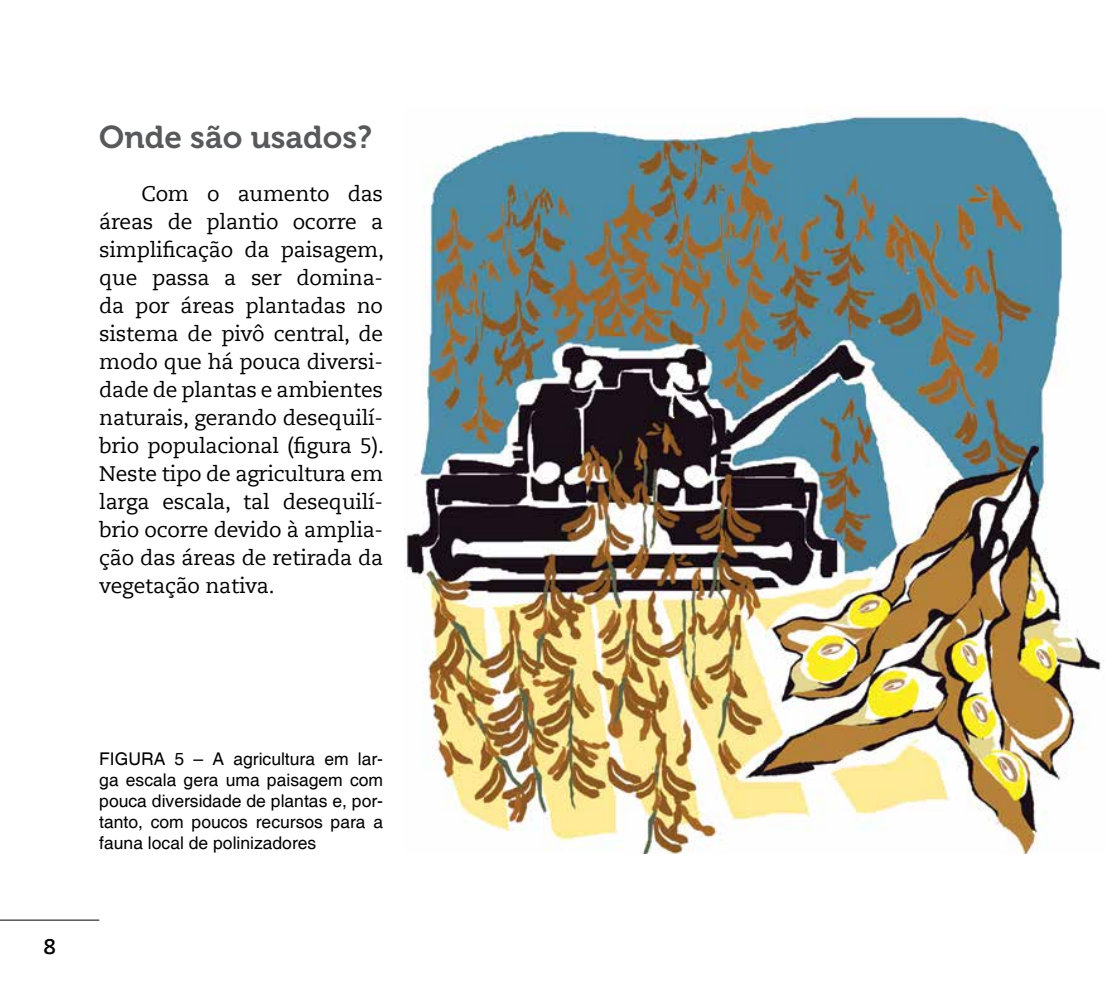
<style>
.page{position:relative;width:1117px;height:993px;background:#fff}
.page>*{position:absolute;margin:0;border:0;box-sizing:border-box;transform-origin:0 0}
.t1{font:31.5px "Museo 700";color:#58595b}
.t2{font:21px/28px "Caecilia LT Std";letter-spacing:-.01em;color:#000;text-align:justify}
.t3{font:700 21px "Caecilia LT Std";color:#000}
.t4{font:17.5px/21px "Helvetica";color:#000;text-align:justify}
</style>
<div class="page">
<hr style="left:0;top:919px;width:99px;height:1px;background:#000">
<img style="left:405px;top:114px;width:697px;height:739px">
<h1 class="t1" style="left:99px;top:119px;width:274px">Onde são usados?</h1>
<p class="t2" style="left:99px;top:180px;width:286px;text-indent:42px">Com o aumento das áreas de plantio ocorre a simplificação da paisagem, que passa a ser domina&shy;da por áreas plantadas no sistema de pivô central, de modo que há pouca diversi&shy;dade de plantas e ambientes naturais, gerando desequilí&shy;brio populacional (figura 5).<br>Neste tipo de agricultura em larga escala, tal desequilí&shy;brio ocorre devido à amplia&shy;ção das áreas de retirada da vegetação nativa.</p>
<p class="t3" style="left:43px;top:934px;width:14px">8</p>
<p class="t4" style="left:99px;top:748px;width:285px">Figura 5 – A agricultura em lar&shy;ga escala gera uma paisagem com pouca diversidade de plantas e, por&shy;tanto, com poucos recursos para a fauna local de polinizadores</p>
</div>
